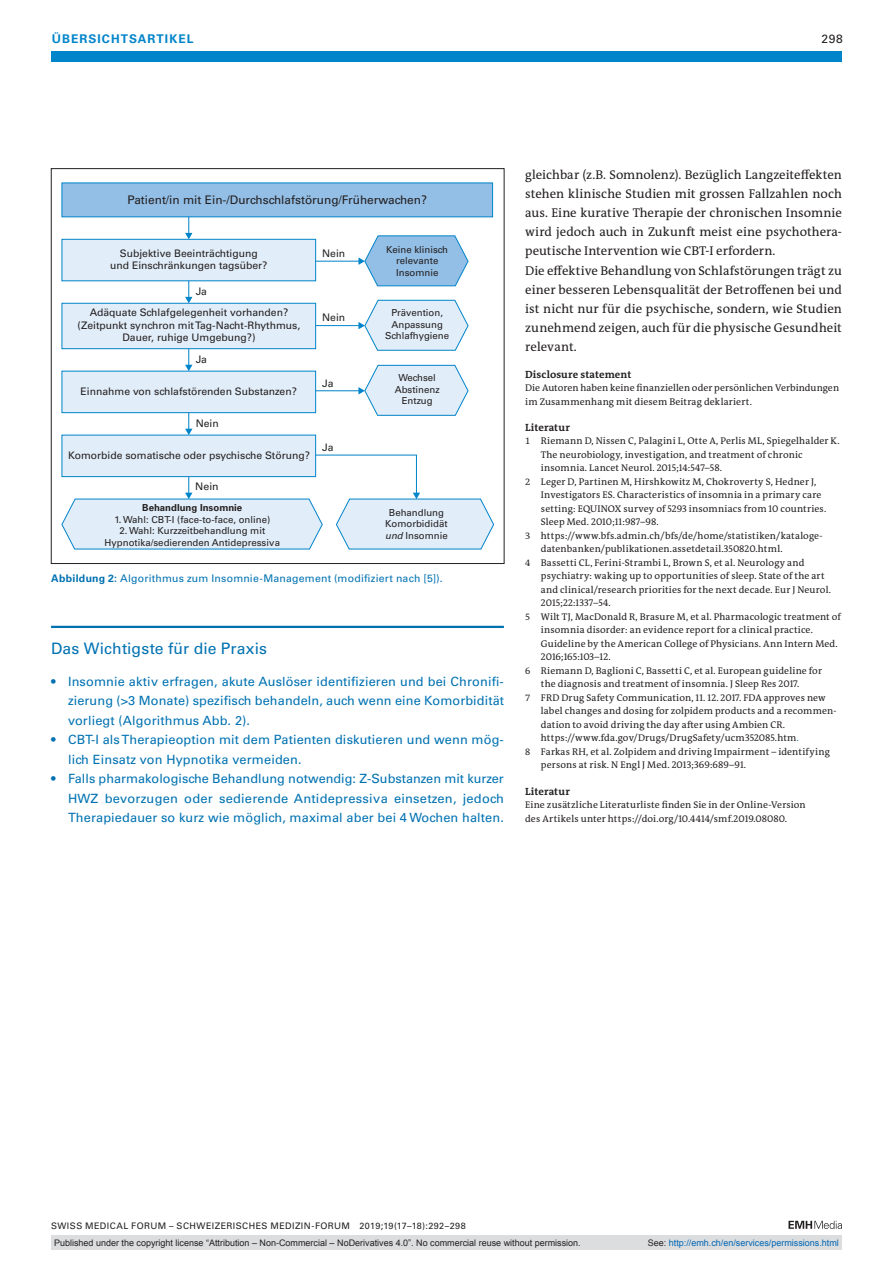
<style>
.page{position:relative;width:893px;height:1263px;background:#fff}
.page>*{position:absolute;margin:0;border:0;box-sizing:border-box;transform-origin:0 0}
.t1{font:15.75px "Univers LT Std";letter-spacing:.005em;color:#0072b2}
.t2{font:12.75px/19.5px "Univers LT Std";letter-spacing:.01em;color:#0072b2;text-align:justify}
.t3{font:12.75px/19.2px "The Antiqua B W5 Plain";letter-spacing:.005em;color:#231f20}
.t4{font:700 12px "Univers LT Std";color:#0084ca}
.t5{font:12px "Univers LT Std";color:#231f20}
.t6{font:11.85px "Univers LT Std";color:#231f20}
.t7{font:10.5px "Univers LT Std";letter-spacing:.02em;color:#0072b2}
.t8{font:700 10.5px "The Antiqua B W7";letter-spacing:.015em;color:#231f20}
.t9{font:10.35px/12.5px "Univers LT Std";color:#231f20;text-align:center}
.t10{font:9.75px/13.5px "The Antiqua B W5 Plain";letter-spacing:.015em;color:#231f20}
.t11{font:9.6px/11.6px "Univers LT Std";color:#231f20;text-align:center}
.t12{font:700 9.6px "Univers LT Std";color:#231f20}
.t13{font:9px "Arial";color:#231f20}
.t14{font:9px "Univers LT Std";letter-spacing:.05em;color:#231f20}
.t15{font:9px "Arial";color:#0166b3}
.s1{font-style:italic}
.s2{font-weight:700}
.s3{font-size:9.3px}
.s4{font-family:"Univers LT Std";font-size:9px;color:#0072b2}
.s5{color:#231f20}
</style>
<div class="page">
<div style="left:51px;top:51px;width:791px;height:11px;background:#0084ca"></div>
<svg style="left:788px;top:1221px;width:54px;height:8px"></svg>
<hr style="left:51px;top:626px;width:453px;height:2px;background:#0072b2">
<svg style="left:185px;top:349px;width:7px;height:22px"></svg>
<svg style="left:185px;top:281px;width:7px;height:22px"></svg>
<svg style="left:185px;top:217px;width:7px;height:22px"></svg>
<svg style="left:185px;top:413px;width:7px;height:22px"></svg>
<div style="left:62px;top:183px;width:431px;height:34px;background:#93bee5;border:1px solid #0084ca"></div>
<div style="left:62px;top:239px;width:254px;height:42px;background:#e1edf8;border:1px solid #0084ca"></div>
<div style="left:62px;top:303px;width:254px;height:46px;background:#e1edf8;border:1px solid #0084ca"></div>
<div style="left:62px;top:371px;width:254px;height:42px;background:#e1edf8;border:1px solid #0084ca"></div>
<div style="left:62px;top:435px;width:254px;height:42px;background:#e1edf8"></div>
<svg style="left:61px;top:454px;width:433px;height:96px"></svg>
<hr style="left:316px;top:390px;width:44px;height:1px;background:#0084ca">
<svg style="left:358px;top:364px;width:111px;height:52px"></svg>
<hr style="left:316px;top:325px;width:44px;height:1px;background:#0084ca">
<svg style="left:358px;top:299px;width:111px;height:52px"></svg>
<hr style="left:316px;top:261px;width:44px;height:1px;background:#0084ca">
<svg style="left:358px;top:235px;width:111px;height:52px"></svg>
<div style="left:51px;top:1235px;width:791px;height:15px;background:#dcdddf"></div>
<p class="t4" style="left:52px;top:31px;width:20px">Übersichtsartikel</p>
<p class="t5" style="left:821px;top:31px;width:23px">298</p>
<p class="t6" style="left:127px;top:193px;width:301px">Patient/in mit Ein-/Durchschlafstörung/Früherwachen?</p>
<p class="t9" style="left:110px;top:247px;width:159px">Subjektive Beeinträchtigung und Einschränkungen tagsüber?</p>
<p class="t9" style="left:78px;top:306px;width:224px">Adäquate Schlafgelegenheit vorhanden? (Zeitpunkt synchron mit Tag-Nacht-Rhythmus,<br>Dauer, ruhige Umgebung?)</p>
<p class="t9" style="left:196px;top:285px;width:13px">Ja</p>
<p class="t9" style="left:196px;top:353px;width:13px">Ja</p>
<p class="t9" style="left:81px;top:385px;width:218px">Einnahme von schlafstörenden Substanzen?</p>
<p class="t9" style="left:196px;top:417px;width:25px">Nein</p>
<p class="t9" style="left:68px;top:449px;width:243px">Komorbide somatische oder psychische Störung?</p>
<p class="t9" style="left:195px;top:480px;width:25px">Nein</p>
<p class="t12" style="left:142px;top:502px;width:102px">Behandlung Insomnie</p>
<p class="t11" style="left:114px;top:513px;width:157px">1. Wahl: CBT-I (face-to-face, online)</p>
<p class="t11" style="left:105px;top:525px;width:177px">2. Wahl: Kurzzeitbehandlung mit<br>Hypnotika/sedierenden Antidepressiva</p>
<p class="t9" style="left:322px;top:247px;width:25px">Nein</p>
<p class="t9" style="left:322px;top:311px;width:25px">Nein</p>
<p class="t9" style="left:322px;top:377px;width:13px">Ja</p>
<p class="t9" style="left:322px;top:441px;width:13px">Ja</p>
<p class="t11" style="left:386px;top:244px;width:63px">Keine klinisch relevante<br>Insomnie</p>
<p class="t11" style="left:385px;top:307px;width:65px">Prävention,<br>Anpassung<br>Schlafhygiene</p>
<p class="t11" style="left:395px;top:372px;width:46px">Wechsel<br>Abstinenz<br>Entzug</p>
<p class="t11" style="left:385px;top:506px;width:64px">Behandlung<br>Komorbididät <span class="s1">und</span> Insomnie</p>
<p class="t7" style="left:51px;top:572px;width:393px"><span class="s2">Abbildung 2:</span> Algorithmus zum Insomnie-Management (modifiziert nach [5]).</p>
<h1 class="t1" style="left:51px;top:639px;width:217px">Das Wichtigste für die Praxis</h1>
<h2 class="t2" style="left:68px;top:672px;width:438px;text-indent:-17px">• Insomnie aktiv erfragen, akute Auslöser identifizieren und bei Chronifi&shy;zierung (&gt;3 Monate) spezifisch behandeln, auch wenn eine Komorbidität vorliegt (Algorithmus Abb. 2).</h2>
<h2 class="t2" style="left:68px;top:730px;width:437px;text-indent:-17px">• CBT-I als Therapieoption mit dem Patienten diskutieren und wenn mög&shy;lich Einsatz von Hypnotika vermeiden.</h2>
<h2 class="t2" style="left:68px;top:769px;width:437px;text-indent:-17px">• Falls pharmakologische Behandlung notwendig: Z-Substanzen mit kurzer HWZ bevorzugen oder sedierende Antidepressiva einsetzen, jedoch Therapiedauer so kurz wie möglich, maximal aber bei 4 Wochen halten.</h2>
<p class="t3" style="left:525px;top:165px;width:318px">gleichbar (z.B. Somnolenz). Bezüglich Langzeiteffekten stehen klinische Studien mit grossen Fallzahlen noch aus. Eine kurative Therapie der chronischen Insomnie wird jedoch auch in Zukunft meist eine psychothera&shy;peutische Intervention wie CBT-I erfordern.<br>Die effektive Behandlung von Schlafstörungen trägt zu einer besseren Lebensqualität der Betroffenen bei und ist nicht nur für die psychische, sondern, wie Studien zunehmend zeigen, auch für die physische Gesundheit relevant.</p>
<p class="t8" style="left:525px;top:367px;width:108px">Disclosure statement</p>
<p class="t10" style="left:525px;top:381px;width:315px">Die Autoren haben keine finanziellen oder persönlichen Verbindungen im Zusammenhang mit diesem Beitrag deklariert.</p>
<p class="t8" style="left:525px;top:421px;width:46px">Literatur</p>
<p class="t10" style="left:525px;top:434px;width:316px"><span class="s3">1</span> Riemann D, Nissen C, Palagini L, Otte A, Perlis ML, Spiegelhalder K.</p>
<p class="t10" style="left:541px;top:448px;width:263px">The neurobiology, investigation, and treatment of chronic</p>
<p class="t10" style="left:541px;top:461px;width:183px">insomnia. Lancet Neurol. 2015;14:547–58.</p>
<p class="t10" style="left:525px;top:475px;width:293px"><span class="s3">2</span> Leger D, Partinen M, Hirshkowitz M, Chokroverty S, Hedner J,</p>
<p class="t10" style="left:541px;top:488px;width:282px">Investigators ES. Characteristics of insomnia in a primary care</p>
<p class="t10" style="left:541px;top:502px;width:287px">setting: EQUINOX survey of 5293 insomniacs from 10 countries.</p>
<p class="t10" style="left:541px;top:515px;width:119px">Sleep Med. 2010;11:987–98.</p>
<p class="t10" style="left:525px;top:529px;width:297px"><span class="s3">3</span> https://www.bfs.admin.ch/bfs/de/home/statistiken/kataloge--</p>
<p class="t10" style="left:541px;top:542px;width:243px">datenbanken/publikationen.assetdetail.350820.html.</p>
<p class="t10" style="left:525px;top:556px;width:281px"><span class="s3">4</span> Bassetti CL, Ferini-Strambi L, Brown S, et al. Neurology and</p>
<p class="t10" style="left:541px;top:569px;width:285px">psychiatry: waking up to opportunities of sleep. State of the art</p>
<p class="t10" style="left:541px;top:583px;width:292px">and clinical/research priorities for the next decade. Eur J Neurol.</p>
<p class="t10" style="left:541px;top:596px;width:71px">2015;22:1337–54.</p>
<p class="t10" style="left:525px;top:610px;width:317px"><span class="s3">5</span> Wilt TJ, MacDonald R, Brasure M, et al. Pharmacologic treatment of</p>
<p class="t10" style="left:541px;top:623px;width:274px">insomnia disorder: an evidence report for a clinical practice.</p>
<p class="t10" style="left:541px;top:637px;width:298px">Guideline by the American College of Physicians. Ann Intern Med.</p>
<p class="t10" style="left:541px;top:650px;width:71px">2016;165:103–12.</p>
<p class="t10" style="left:525px;top:664px;width:298px"><span class="s3">6</span> Riemann D, Baglioni C, Bassetti C, et al. European guideline for</p>
<p class="t10" style="left:541px;top:677px;width:260px">the diagnosis and treatment of insomnia. J Sleep Res 2017.</p>
<p class="t10" style="left:525px;top:691px;width:302px"><span class="s3">7</span> FRD Drug Safety Communication, 11. 12. 2017. FDA approves new</p>
<p class="t10" style="left:541px;top:704px;width:297px">label changes and dosing for zolpidem products and a recommen-</p>
<p class="t10" style="left:541px;top:718px;width:246px">dation to avoid driving the day after using Ambien CR.</p>
<p class="t10" style="left:541px;top:731px;width:260px">https://www.fda.gov/Drugs/DrugSafety/ucm352085.htm<span class="s4">.</span></p>
<p class="t10" style="left:525px;top:745px;width:306px"><span class="s3">8</span> Farkas RH, et al. Zolpidem and driving Impairment – identifying</p>
<p class="t10" style="left:541px;top:758px;width:207px">persons at risk. N Engl J Med. 2013;369:689–91.</p>
<p class="t8" style="left:525px;top:784px;width:46px">Literatur</p>
<p class="t10" style="left:525px;top:798px;width:282px">Eine zusätzliche Literaturliste finden Sie in der Online-Version des Artikels unter https://doi.org/10.4414/smf.2019.08080.</p>
<p class="t14" style="left:51px;top:1220px;width:416px">SWISS MEDICAL FORUM – SCHWEIZERISCHES MEDIZIN-FORUM 2019;19(17–18):292–298</p>
<p class="t13" style="left:54px;top:1237px;width:528px">Published under the copyright license “Attribution – Non-Commercial – NoDerivatives 4.0”. No commercial reuse without permission.</p>
<p class="t15" style="left:648px;top:1237px;width:193px"><span class="s5">See:</span> http://emh.ch/en/services/permissions.html</p>
</div>
